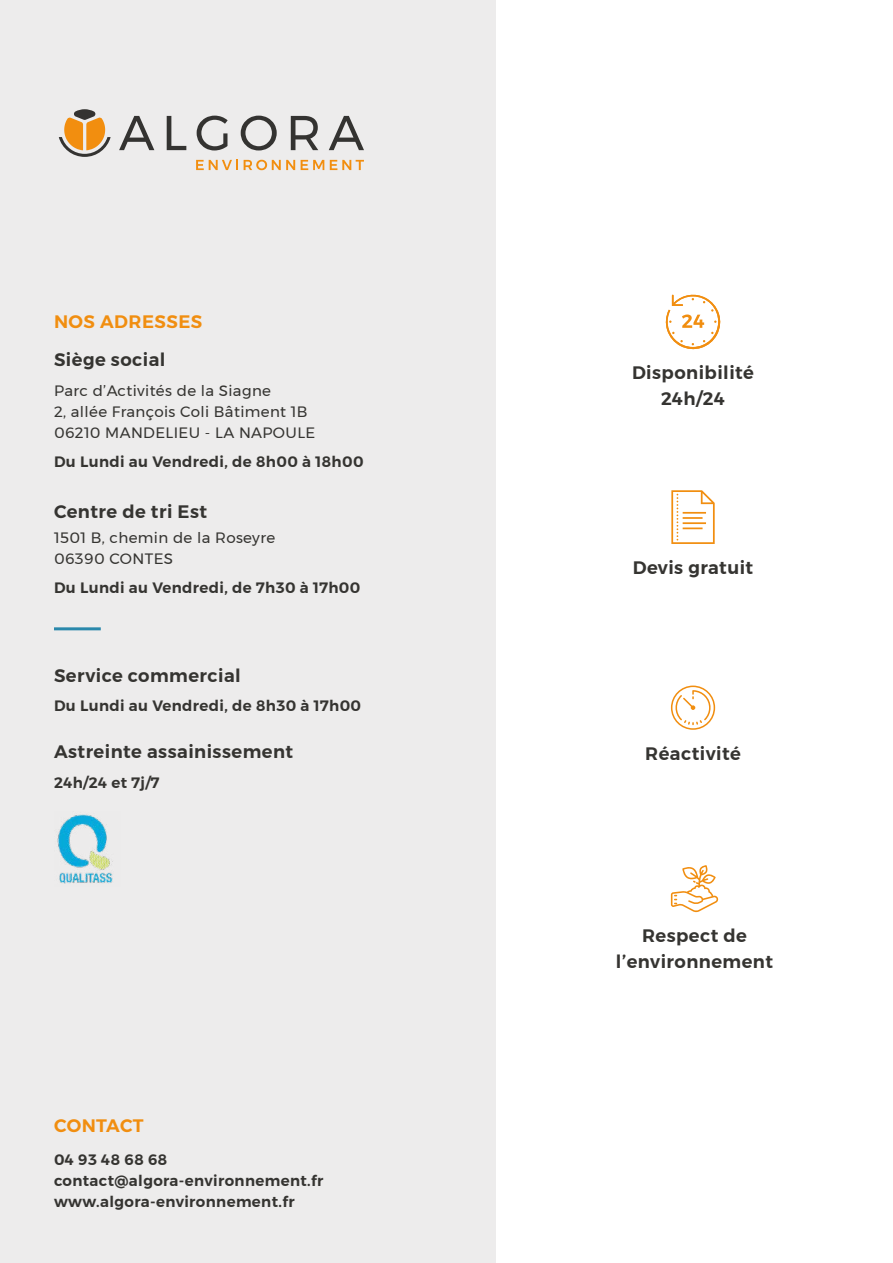
<style>
.page{position:relative;width:893px;height:1263px;background:#fff}
.page>*{position:absolute;margin:0;border:0;box-sizing:border-box;transform-origin:0 0}
.t1{font:600 18px/26px "Montserrat";letter-spacing:.025em;color:#353431;text-align:center}
.t2{font:600 18px "Montserrat";letter-spacing:.025em;color:#f18e10}
.t3{font:600 15px/21px "Montserrat";letter-spacing:.025em;color:#353431}
.t4{font:15px/21px "Montserrat";letter-spacing:.025em;color:#353431}
</style>
<div class="page">
<div style="left:0;top:0;width:495px;height:1263px;background:#edecec"></div>
<hr style="left:54px;top:627px;width:47px;height:3px;background:#2a88ab">
<svg style="left:671px;top:685px;width:44px;height:45px"></svg>
<svg style="left:671px;top:865px;width:48px;height:47px"></svg>
<svg style="left:671px;top:490px;width:44px;height:54px"></svg>
<svg style="left:665px;top:294px;width:56px;height:56px"></svg>
<svg style="left:59px;top:109px;width:52px;height:48px"></svg>
<svg style="left:119px;top:116px;width:35px;height:34px"></svg>
<svg style="left:167px;top:116px;width:19px;height:34px"></svg>
<svg style="left:197px;top:116px;width:31px;height:34px"></svg>
<svg style="left:241px;top:116px;width:36px;height:34px"></svg>
<svg style="left:291px;top:116px;width:27px;height:34px"></svg>
<svg style="left:329px;top:116px;width:35px;height:34px"></svg>
<svg style="left:196px;top:160px;width:42px;height:10px"></svg>
<svg style="left:244px;top:160px;width:51px;height:10px"></svg>
<svg style="left:301px;top:160px;width:23px;height:10px"></svg>
<svg style="left:330px;top:160px;width:34px;height:10px"></svg>
<img style="left:57px;top:814px;width:56px;height:70px">
<p class="t2" style="left:54px;top:307px;width:150px">NOS ADRESSES</p>
<p class="t1" style="left:54px;top:347px;width:113px">Siège social</p>
<p class="t4" style="left:54px;top:380px;width:263px">Parc d’Activités de la Siagne<br>2, allée François Coli Bâtiment 1B<br>06210 MANDELIEU - LA NAPOULE</p>
<p class="t3" style="left:54px;top:451px;width:311px">Du Lundi au Vendredi, de 8h00 à 18h00</p>
<p class="t1" style="left:54px;top:498px;width:155px">Centre de tri Est</p>
<p class="t4" style="left:54px;top:527px;width:223px">1501 B, chemin de la Roseyre<br>06390 CONTES</p>
<p class="t3" style="left:54px;top:577px;width:308px">Du Lundi au Vendredi, de 7h30 à 17h00</p>
<p class="t1" style="left:54px;top:662px;width:188px">Service commercial</p>
<p class="t3" style="left:54px;top:695px;width:309px">Du Lundi au Vendredi, de 8h30 à 17h00</p>
<p class="t1" style="left:54px;top:739px;width:241px">Astreinte assainissement</p>
<p class="t3" style="left:54px;top:772px;width:107px">24h/24 et 7j/7</p>
<p class="t2" style="left:54px;top:1111px;width:91px">CONTACT</p>
<p class="t3" style="left:54px;top:1149px;width:271px">04 93 48 68 68 contact@algora-environnement.fr www.algora-environnement.fr</p>
<p class="t1" style="left:632px;top:360px;width:124px">Disponibilité<br>24h/24</p>
<p class="t1" style="left:633px;top:555px;width:122px">Devis gratuit</p>
<p class="t1" style="left:645px;top:741px;width:97px">Réactivité</p>
<p class="t1" style="left:616px;top:923px;width:159px">Respect de l’environnement</p>
</div>
